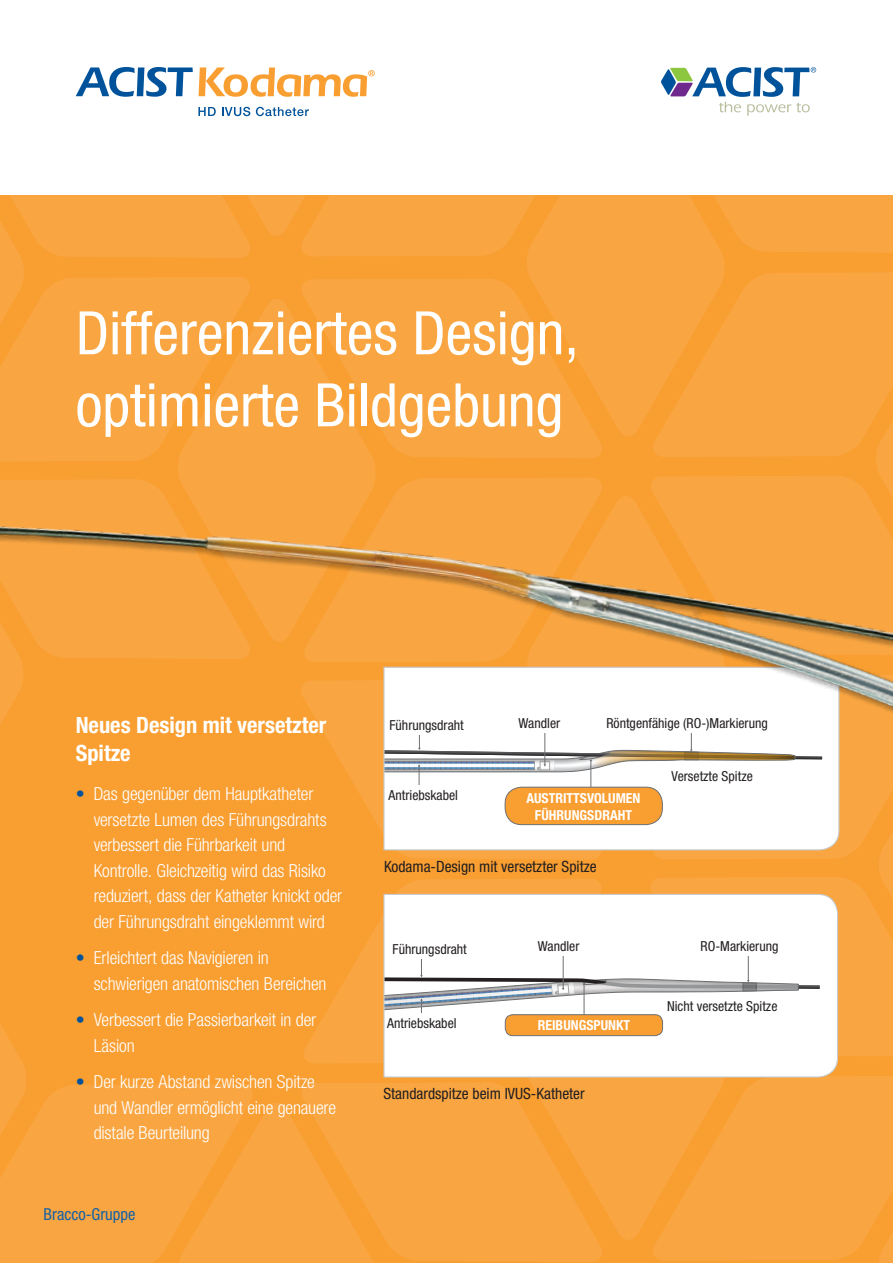
<style>
.page{position:relative;width:893px;height:1263px;background:#fff}
.page>*{position:absolute;margin:0;border:0;box-sizing:border-box;transform-origin:0 0}
.t1{font:condensed 60px/72px "Helvetica Neue LT Std";color:#fff}
.t2{font:700 condensed 22.5px/28.5px "Helvetica Neue LT Std";color:#fff}
.t3{font:300 condensed 18px/25.5px "Helvetica Neue LT Std";letter-spacing:-.01em;color:#fff}
.t4{font:condensed 16.5px "Helvetica Neue LT Std";color:#00539b}
.t5{font:condensed 15.6px "Helvetica Neue LT Std";color:#231f20}
.t6{font:condensed 13.8px "Helvetica Neue LT Std";color:#231f20}
.t7{font:700 condensed 13.8px/16.5px "Helvetica Neue LT Std";color:#fff;text-align:center}
.s1{color:#00539b}
</style>
<div class="page">
<div style="left:0;top:196px;width:893px;height:1067px;background:#f99e31"></div>
<svg style="left:198px;top:107px;width:18px;height:9px"></svg>
<svg style="left:222px;top:107px;width:28px;height:9px"></svg>
<svg style="left:256px;top:107px;width:53px;height:9px"></svg>
<svg style="left:76px;top:67px;width:117px;height:30px"></svg>
<svg style="left:199px;top:67px;width:176px;height:30px"></svg>
<div style="left:255px;top:1103px;width:118px;height:160px;background:#f9a642"></div>
<svg style="left:298px;top:1082px;width:304px;height:180px;background:#f9a540"></svg>
<svg style="left:0;top:196px;width:525px;height:193px"></svg>
<svg style="left:525px;top:1078px;width:125px;height:164px;fill:#f9a642"></svg>
<svg style="left:176px;top:296px;width:122px;height:93px;fill:#f9a642"></svg>
<svg style="left:298px;top:278px;width:227px;height:111px;background:#f9a540"></svg>
<svg style="left:0;top:1024px;width:26px;height:60px"></svg>
<svg style="left:0;top:1084px;width:255px;height:179px;background:#f9a540"></svg>
<svg style="left:525px;top:196px;width:199px;height:193px;background:#f9a43f"></svg>
<svg style="left:648px;top:272px;width:245px;height:117px;background:#f9a540"></svg>
<svg style="left:647px;top:196px;width:246px;height:57px;background:#f9a540"></svg>
<svg style="left:304px;top:916px;width:79px;height:147px;fill:#f9a642"></svg>
<svg style="left:650px;top:1076px;width:243px;height:187px;background:#f9a43f"></svg>
<svg style="left:661px;top:67px;width:155px;height:49px"></svg>
<div style="left:839px;top:904px;width:54px;height:152px;background:#f9a642"></div>
<svg style="left:383px;top:904px;width:456px;height:174px;background:#f3f3f3"></svg>
<div style="left:389px;top:944px;width:81px;height:15px;background:#fff"></div>
<div style="left:507px;top:941px;width:103px;height:15px;background:#fff"></div>
<div style="left:386px;top:1013px;width:72px;height:15px;background:#fff"></div>
<div style="left:695px;top:927px;width:89px;height:29px;background:#fff"></div>
<div style="left:505px;top:1015px;width:157px;height:21px;background:#f99e31;border-radius:8px"></div>
<div style="left:505px;top:1014px;width:158px;height:22px;border:1px solid #6d6f71;border-radius:8px"></div>
<img style="left:0;top:389px;width:893px;height:515px">
<h1 class="t1" style="left:76px;top:297px;width:505px">Differenziertes Design, optimierte Bildgebung</h1>
<p class="t2" style="left:76px;top:710px;width:252px">Neues Design mit versetzter<br>Spitze</p>
<p class="t3" style="left:94px;top:781px;width:250px;text-indent:-18px"><span class="s1">•</span> Das gegenüber dem Hauptkatheter versetzte Lumen des Führungsdrahts verbessert die Führbarkeit und Kontrolle. Gleichzeitig wird das Risiko reduziert, dass der Katheter knickt oder der Führungsdraht eingeklemmt wird</p>
<p class="t3" style="left:94px;top:945px;width:234px;text-indent:-18px"><span class="s1">•</span> Erleichtert das Navigieren in schwierigen anatomischen Bereichen</p>
<p class="t3" style="left:94px;top:1007px;width:224px;text-indent:-18px"><span class="s1">•</span> Verbessert die Passierbarkeit in der<br>Läsion</p>
<p class="t3" style="left:94px;top:1069px;width:244px;text-indent:-18px"><span class="s1">•</span> Der kurze Abstand zwischen Spitze und Wandler ermöglicht eine genauere distale Beurteilung</p>
<p class="t4" style="left:44px;top:1204px;width:93px">Bracco-Gruppe</p>
<p class="t6" style="left:389px;top:717px;width:76px">Führungsdraht</p>
<p class="t6" style="left:519px;top:715px;width:43px">Wandler</p>
<p class="t6" style="left:606px;top:715px;width:163px">Röntgenfähige (RO-)Markierung</p>
<p class="t6" style="left:389px;top:787px;width:71px">Antriebskabel</p>
<p class="t7" style="left:526px;top:790px;width:115px">AUSTRITTSVOLUMEN<br>FÜHRUNGSDRAHT</p>
<p class="t5" style="left:384px;top:858px;width:214px">Kodama-Design mit versetzter Spitze</p>
<p class="t6" style="left:393px;top:941px;width:76px">Führungsdraht</p>
<p class="t6" style="left:538px;top:938px;width:43px">Wandler</p>
<p class="t6" style="left:387px;top:1015px;width:71px">Antriebskabel</p>
<p class="t7" style="left:538px;top:1017px;width:94px">REIBUNGSPUNKT</p>
<p class="t5" style="left:383px;top:1085px;width:203px">Standardspitze beim IVUS-Katheter</p>
<p class="t6" style="left:672px;top:768px;width:83px">Versetzte Spitze</p>
<p class="t6" style="left:701px;top:938px;width:79px">RO-Markierung</p>
<p class="t6" style="left:667px;top:998px;width:112px">Nicht versetzte Spitze</p>
</div>
